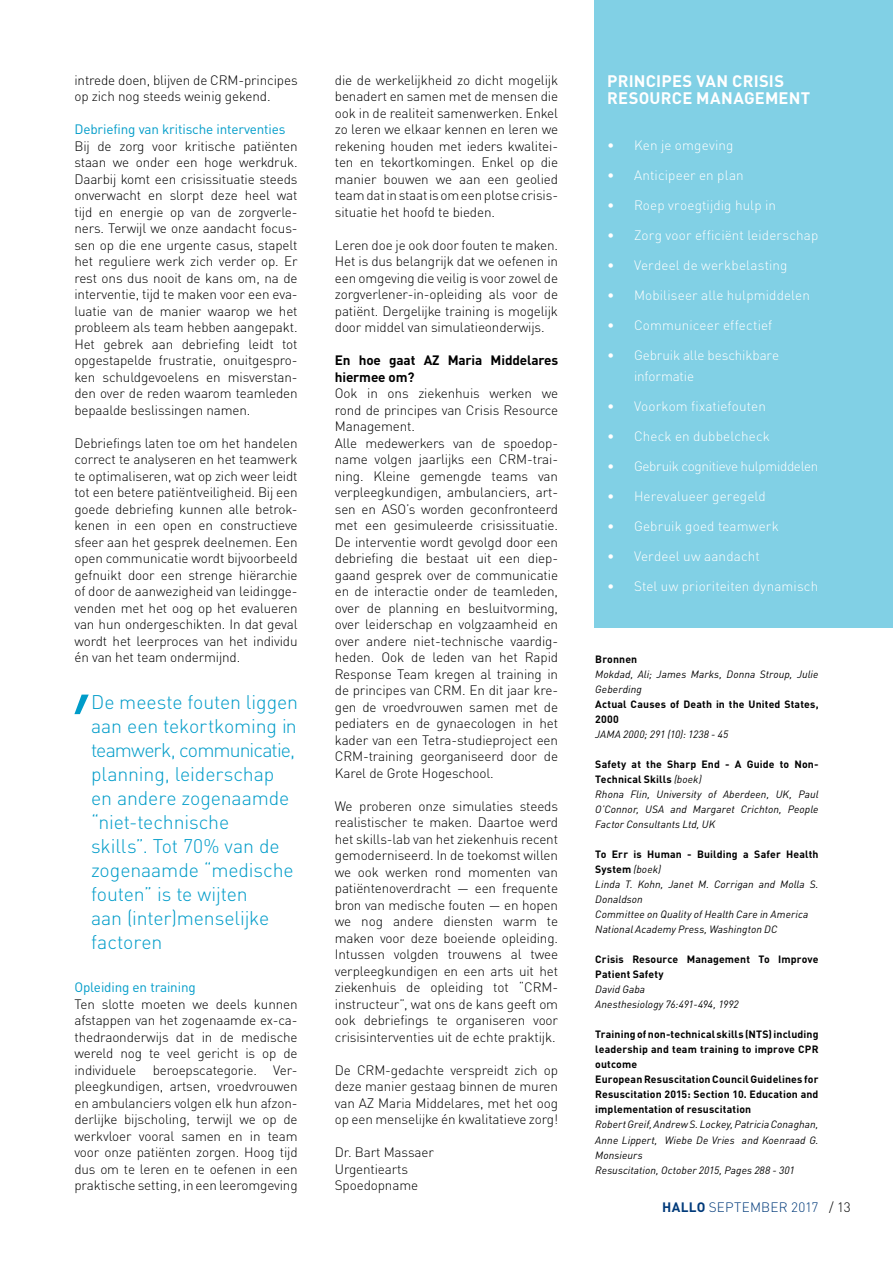
<style>
.page{position:relative;width:893px;height:1263px;background:#fff}
.page>*{position:absolute;margin:0;border:0;box-sizing:border-box;transform-origin:0 0}
.t1{font:300 19.5px/24px "DINOT";letter-spacing:-.01em;color:#009cc9}
.t2{font:700 16.5px/16.5px "DINOT";letter-spacing:.015em;color:#fff}
.t3{font:300 13.5px/16.5px "DINOT";letter-spacing:-.01em;color:#000;text-align:justify}
.t4{font:300 13.5px "DINOT";letter-spacing:.01em;color:#fff}
.t5{font:13.5px "DINOT";letter-spacing:-.01em;color:#009cc9}
.t6{font:700 13.5px/16.5px "DINOT";letter-spacing:-.01em;color:#000}
.t7{font:300 13.5px/21px "DINOT";letter-spacing:-.01em;color:#fff}
.t8{font:300 13.5px "DINOT";letter-spacing:-.025em;color:#fff}
.t9{font:300 13.5px "DINOT";letter-spacing:.015em;color:#003a7a}
.t10{font:italic 10.5px/15px "DINOT";letter-spacing:.01em;color:#000}
.t11{font:700 10.5px/15px "DINOT";letter-spacing:.01em;color:#000}
.s1{font-weight:700;font-style:normal}
.s2{font-weight:700}
.s3{color:#000}
</style>
<div class="page">
<div style="left:595px;top:0;width:298px;height:628px;background:#81d0e5"></div>
<svg style="left:74px;top:695px;width:15px;height:19px"></svg>
<p class="t3" style="left:74px;top:71px;width:225px">intrede doen, blijven de CRM-principes op zich nog steeds weinig gekend.</p>
<p class="t5" style="left:74px;top:121px;width:213px">Debriefing van kritische interventies</p>
<p class="t3" style="left:74px;top:137px;width:225px">Bij de zorg voor kritische patiënten staan we onder een hoge werkdruk.<br>Daarbij komt een crisissituatie steeds onverwacht en slorpt deze heel wat tijd en energie op van de zorgverle&shy;ners. Terwijl we onze aandacht focus&shy;sen op die ene urgente casus, stapelt het reguliere werk zich verder op. Er rest ons dus nooit de kans om, na de interventie, tijd te maken voor een eva&shy;luatie van de manier waarop we het probleem als team hebben aangepakt.<br>Het gebrek aan debriefing leidt tot opgestapelde frustratie, onuitgespro&shy;ken schuldgevoelens en misverstan&shy;den over de reden waarom teamleden bepaalde beslissingen namen.</p>
<p class="t3" style="left:74px;top:434px;width:225px">Debriefings laten toe om het handelen correct te analyseren en het teamwerk te optimaliseren, wat op zich weer leidt tot een betere patiëntveiligheid. Bij een goede debriefing kunnen alle betrok&shy;kenen in een open en constructieve sfeer aan het gesprek deelnemen. Een open communicatie wordt bijvoorbeeld gefnuikt door een strenge hiërarchie of door de aanwezigheid van leidingge&shy;venden met het oog op het evalueren van hun ondergeschikten. In dat geval wordt het leerproces van het individu én van het team ondermijnd.</p>
<h1 class="t1" style="left:91px;top:689px;width:208px">De meeste fouten liggen aan een tekortkoming in teamwerk, communicatie, planning, leiderschap en andere zogenaamde “niet-technische<br>skills”. Tot 70% van de zogenaamde “medische fouten” is te wijten<br>aan (inter)menselijke factoren</h1>
<p class="t5" style="left:74px;top:979px;width:123px">Opleiding en training</p>
<p class="t3" style="left:74px;top:995px;width:225px">Ten slotte moeten we deels kunnen afstappen van het zogenaamde ex-ca&shy;thedraonderwijs dat in de medische wereld nog te veel gericht is op de individuele beroepscategorie. Ver&shy;pleegkundigen, artsen, vroedvrouwen en ambulanciers volgen elk hun afzon&shy;derlijke bijscholing, terwijl we op de werkvloer vooral samen en in team voor onze patiënten zorgen. Hoog tijd dus om te leren en te oefenen in een praktische setting, in een leeromgeving</p>
<p class="t3" style="left:335px;top:71px;width:225px">die de werkelijkheid zo dicht mogelijk benadert en samen met de mensen die ook in de realiteit samenwerken. Enkel zo leren we elkaar kennen en leren we rekening houden met ieders kwalitei&shy;ten en tekortkomingen. Enkel op die manier bouwen we aan een geolied team dat in staat is om een plotse crisis&shy;situatie het hoofd te bieden.</p>
<p class="t3" style="left:335px;top:236px;width:225px">Leren doe je ook door fouten te maken.<br>Het is dus belangrijk dat we oefenen in een omgeving die veilig is voor zowel de zorgverlener-in-opleiding als voor de patiënt. Dergelijke training is mogelijk door middel van simulatieonderwijs.</p>
<p class="t6" style="left:335px;top:352px;width:225px">En hoe gaat AZ Maria Middelares hiermee om?</p>
<p class="t3" style="left:335px;top:385px;width:225px;text-align:left">Ook in ons ziekenhuis werken we rond de principes van Crisis Resource Management.<br>Alle medewerkers van de spoedop&shy;name volgen jaarlijks een CRM-trai&shy;ning. Kleine gemengde teams van verpleegkundigen, ambulanciers, art&shy;sen en ASO’s worden geconfronteerd met een gesimuleerde crisissituatie.<br>De interventie wordt gevolgd door een debriefing die bestaat uit een diep&shy;gaand gesprek over de communicatie en de interactie onder de teamleden, over de planning en besluitvorming, over leiderschap en volgzaamheid en over andere niet-technische vaardig&shy;heden. Ook de leden van het Rapid Response Team kregen al training in de principes van CRM. En dit jaar kre&shy;gen de vroedvrouwen samen met de pediaters en de gynaecologen in het kader van een Tetra-studieproject een CRM-training georganiseerd door de Karel de Grote Hogeschool.</p>
<p class="t3" style="left:335px;top:797px;width:225px">We proberen onze simulaties steeds realistischer te maken. Daartoe werd het skills-lab van het ziekenhuis recent gemoderniseerd. In de toekomst willen we ook werken rond momenten van patiëntenoverdracht — een frequente bron van medische fouten — en hopen we nog andere diensten warm te maken voor deze boeiende opleiding.<br>Intussen volgden trouwens al twee verpleegkundigen en een arts uit het ziekenhuis de opleiding tot “CRM&shy;instructeur”, wat ons de kans geeft om ook debriefings te organiseren voor crisisinterventies uit de echte praktijk.</p>
<p class="t3" style="left:335px;top:1061px;width:225px">De CRM-gedachte verspreidt zich op deze manier gestaag binnen de muren van AZ Maria Middelares, met het oog op een menselijke én kwalitatieve zorg!</p>
<p class="t3" style="left:335px;top:1144px;width:101px;text-align:left">Dr. Bart Massaer<br>Urgentiearts<br>Spoedopname</p>
<p class="t2" style="left:607px;top:72px;width:205px">PRINCIPES VAN CRISIS<br>RESOURCE MANAGEMENT</p>
<p class="t4" style="left:607px;top:137px;width:128px">• Ken je omgeving</p>
<p class="t4" style="left:607px;top:167px;width:138px">• Anticipeer en plan</p>
<p class="t4" style="left:607px;top:197px;width:171px">• Roep vroegtijdig hulp in</p>
<p class="t4" style="left:607px;top:227px;width:213px">• Zorg voor efficiënt leiderschap</p>
<p class="t4" style="left:607px;top:257px;width:182px">• Verdeel de werkbelasting</p>
<p class="t4" style="left:607px;top:287px;width:204px">• Mobiliseer alle hulpmiddelen</p>
<p class="t4" style="left:607px;top:317px;width:167px">• Communiceer effectief</p>
<p class="t7" style="left:634px;top:345px;width:147px;text-indent:-27px">• Gebruik alle beschikbare informatie</p>
<p class="t4" style="left:607px;top:398px;width:160px">• Voorkom fixatiefouten</p>
<p class="t4" style="left:607px;top:428px;width:164px">• Check en dubbelcheck</p>
<p class="t8" style="left:607px;top:458px;width:213px">• Gebruik cognitieve hulpmiddelen</p>
<p class="t4" style="left:607px;top:488px;width:160px">• Herevalueer geregeld</p>
<p class="t4" style="left:607px;top:518px;width:173px">• Gebruik goed teamwerk</p>
<p class="t4" style="left:607px;top:548px;width:154px">• Verdeel uw aandacht</p>
<p class="t4" style="left:607px;top:578px;width:213px">• Stel uw prioriteiten dynamisch</p>
<p class="t11" style="left:595px;top:652px;width:43px">Bronnen</p>
<p class="t10" style="left:595px;top:667px;width:225px">Mokdad, Ali; James Marks, Donna Stroup, Julie<br>Geberding</p>
<p class="t11" style="left:595px;top:697px;width:225px">Actual Causes of Death in the United States,<br>2000</p>
<p class="t10" style="left:595px;top:727px;width:134px">JAMA 2000; 291 (10): 1238 - 45</p>
<p class="t10" style="left:595px;top:757px;width:225px"><span class="s1">Safety at the Sharp End - A Guide to Non-Technical Skills</span> (boek)<br>Rhona Flin, University of Aberdeen, UK, Paul O’Connor, USA and Margaret Crichton, People Factor Consultants Ltd, UK</p>
<p class="t10" style="left:595px;top:847px;width:225px"><span class="s1">To Err is Human - Building a Safer Health<br>System</span> (boek)<br>Linda T. Kohn, Janet M. Corrigan and Molla S.<br>Donaldson<br>Committee on Quality of Health Care in America<br>National Academy Press, Washington DC</p>
<p class="t11" style="left:595px;top:952px;width:225px">Crisis Resource Management To Improve<br>Patient Safety</p>
<p class="t10" style="left:595px;top:982px;width:145px">David Gaba<br>Anesthesiology 76:491-494, 1992</p>
<p class="t11" style="left:595px;top:1027px;width:225px">Training of non-technical skills (NTS) including leadership and team training to improve CPR outcome<br>European Resuscitation Council Guidelines for Resuscitation 2015: Section 10. Education and implementation of resuscitation</p>
<p class="t10" style="left:595px;top:1117px;width:225px">Robert Greif, Andrew S. Lockey, Patricia Conaghan, Anne Lippert, Wiebe De Vries and Koenraad G.<br>Monsieurs<br>Resuscitation, October 2015, Pages 288 - 301</p>
<p class="t9" style="left:662px;top:1198px;width:190px"><span class="s2">HALLO</span> SEPTEMBER 2017 <span class="s3">/ 13</span></p>
</div>
